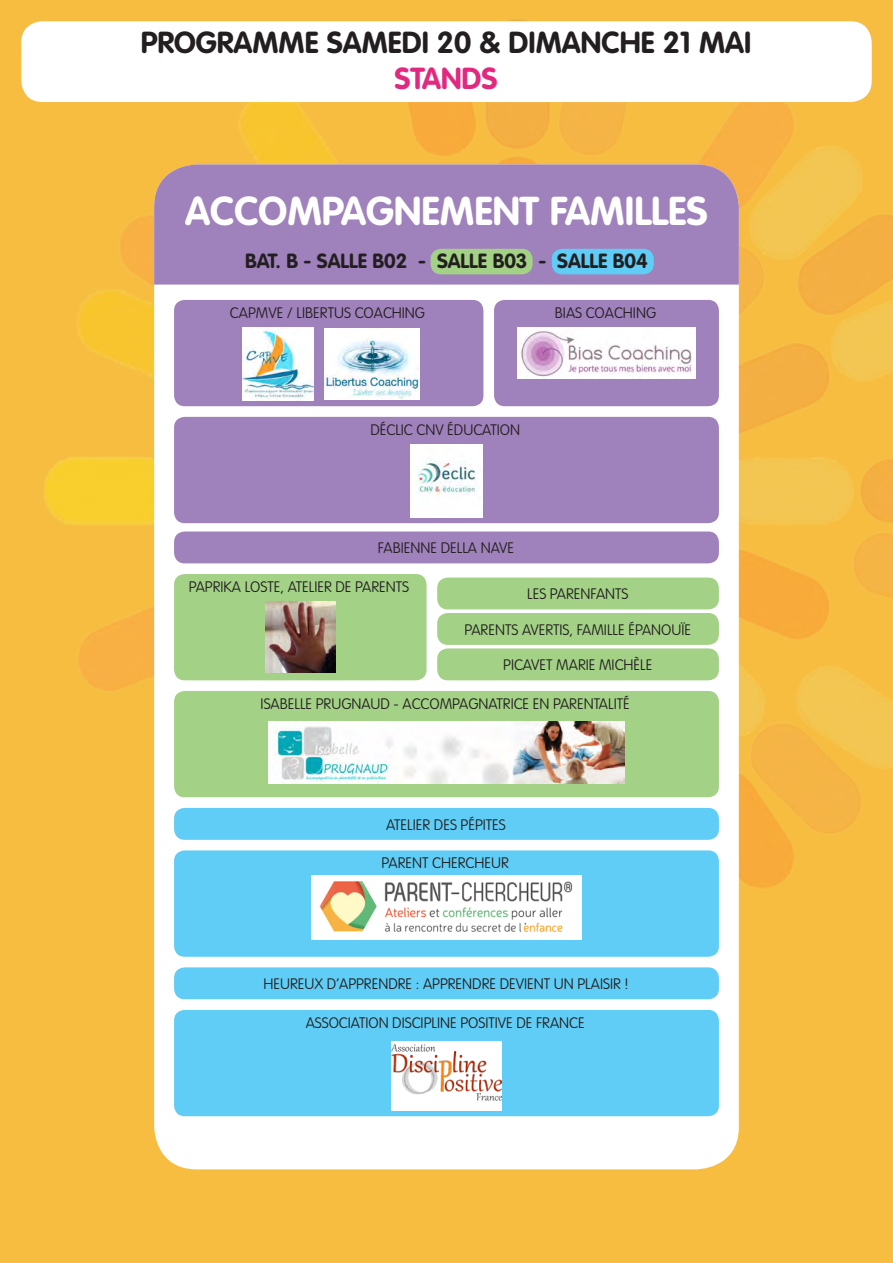
<style>
.page{position:relative;width:893px;height:1263px;background:#f6bd41}
.page>*{position:absolute;margin:0;border:0;box-sizing:border-box;transform-origin:0 0}
.Stands_-_Thème_génér{font:700 39.75px "VAG Rounded Std";color:#fff}
.t1{font:700 30px "VAG Rounded Std";color:#231f20}
.t2{font:700 30px "VAG Rounded Std";color:#e12980}
.STAND_-_NOMS{font:700 20.25px "VAG Rounded Std";color:#231f20}
.STAND_-_NOMS-2{font:100 15px "VAG Rounded Std";color:#231f20}
</style>
<div class="page">
<img style="left:21px;top:19px;width:872px;height:869px">
<div style="left:21px;top:21px;width:851px;height:81px;background:#fff;border-radius:21px"></div>
<div style="left:154px;top:164px;width:585px;height:1005px;background:#fff;border-radius:43px"></div>
<div style="left:154px;top:164px;width:585px;height:121px;background:#9f81bb"></div>
<div style="left:431px;top:249px;width:102px;height:25px;background:#a3d186;border-radius:11px"></div>
<div style="left:552px;top:249px;width:102px;height:25px;background:#5fcdf5;border-radius:11px"></div>
<div style="left:174px;top:808px;width:545px;height:32px;background:#5fcdf5;border-radius:11px"></div>
<div style="left:174px;top:531px;width:545px;height:32px;background:#9f81bb;border-radius:11px"></div>
<div style="left:437px;top:577px;width:282px;height:32px;background:#a3d186;border-radius:11px"></div>
<div style="left:174px;top:967px;width:545px;height:32px;background:#5fcdf5;border-radius:11px"></div>
<div style="left:437px;top:613px;width:282px;height:32px;background:#a3d186;border-radius:11px"></div>
<div style="left:437px;top:648px;width:282px;height:32px;background:#a3d186;border-radius:11px"></div>
<div style="left:174px;top:1010px;width:545px;height:106px;background:#5fcdf5;border-radius:11px"></div>
<img style="left:391px;top:1041px;width:111px;height:70px">
<div style="left:494px;top:300px;width:225px;height:106px;background:#9f81bb;border-radius:11px"></div>
<img style="left:517px;top:328px;width:179px;height:50px">
<div style="left:174px;top:417px;width:545px;height:106px;background:#9f81bb;border-radius:11px"></div>
<img style="left:410px;top:445px;width:73px;height:72px">
<div style="left:174px;top:691px;width:545px;height:106px;background:#a3d186;border-radius:11px"></div>
<img style="left:268px;top:722px;width:357px;height:61px">
<div style="left:174px;top:574px;width:253px;height:106px;background:#a3d186;border-radius:11px"></div>
<img style="left:265px;top:602px;width:71px;height:71px">
<div style="left:174px;top:300px;width:309px;height:106px;background:#9f81bb;border-radius:11px"></div>
<img style="left:242px;top:327px;width:72px;height:73px">
<img style="left:324px;top:329px;width:96px;height:70px">
<div style="left:174px;top:850px;width:545px;height:107px;background:#5fcdf5;border-radius:11px"></div>
<img style="left:311px;top:876px;width:271px;height:63px">
<p class="t1" style="left:141px;top:25px;width:612px">PROGRAMME SAMEDI 20 &amp; DIMANCHE 21 MAI</p>
<p class="t2" style="left:394px;top:61px;width:105px">STANDS</p>
<p class="Stands_-_Thème_génér" style="left:185px;top:187px;width:524px">ACCOMPAGNEMENT FAMILLES</p>
<p class="STAND_-_NOMS" style="left:245px;top:249px;width:404px">BAT. B - SALLE B02 - SALLE B03 - SALLE B04</p>
<p class="STAND_-_NOMS-2" style="left:230px;top:304px;width:196px">CAPMVE / LIBERTUS COACHING</p>
<p class="STAND_-_NOMS-2" style="left:555px;top:304px;width:103px">BIAS COACHING</p>
<p class="STAND_-_NOMS-2" style="left:370px;top:421px;width:151px">DÉCLIC CNV ÉDUCATION</p>
<p class="STAND_-_NOMS-2" style="left:378px;top:539px;width:138px">FABIENNE DELLA NAVE</p>
<p class="STAND_-_NOMS-2" style="left:189px;top:578px;width:222px">PAPRIKA LOSTE, ATELIER DE PARENTS</p>
<p class="STAND_-_NOMS-2" style="left:527px;top:585px;width:103px">LES PARENFANTS</p>
<p class="STAND_-_NOMS-2" style="left:464px;top:621px;width:228px">PARENTS AVERTIS, FAMILLE ÉPANOUÏE</p>
<p class="STAND_-_NOMS-2" style="left:503px;top:656px;width:151px">PICAVET MARIE MICHÈLE</p>
<p class="STAND_-_NOMS-2" style="left:261px;top:695px;width:371px">ISABELLE PRUGNAUD - ACCOMPAGNATRICE EN PARENTALITÉ</p>
<p class="STAND_-_NOMS-2" style="left:386px;top:816px;width:121px">ATELIER DES PÉPITES</p>
<p class="STAND_-_NOMS-2" style="left:382px;top:854px;width:129px">PARENT CHERCHEUR</p>
<p class="STAND_-_NOMS-2" style="left:263px;top:975px;width:367px">HEUREUX D’APPRENDRE : APPRENDRE DEVIENT UN PLAISIR !</p>
<p class="STAND_-_NOMS-2" style="left:306px;top:1014px;width:281px">ASSOCIATION DISCIPLINE POSITIVE DE FRANCE</p>
</div>
